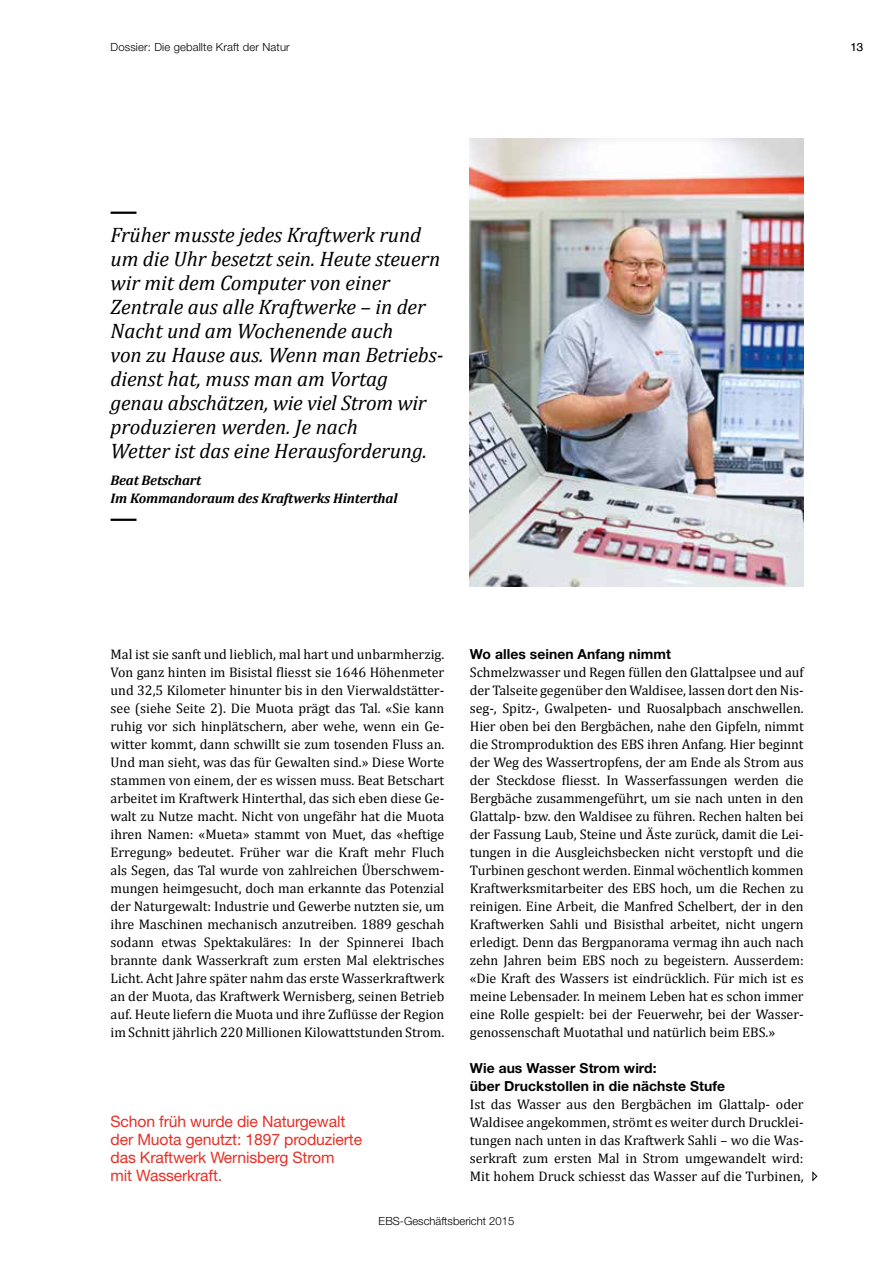
<style>
.page{position:relative;width:893px;height:1263px;background:#fff}
.page>*{position:absolute;margin:0;border:0;box-sizing:border-box;transform-origin:0 0}
.t1{font:italic 21px/24px "Cambria";letter-spacing:-.005em;color:#000}
.t2{font:15.75px/18px "Helvetica Neue LT Pro";letter-spacing:-.01em;color:#e63027}
.t3{font:13.95px/18px "Cambria";color:#000;text-align:justify}
.t4{font:italic 700 13.95px/18px "Cambria";letter-spacing:-.01em;color:#000}
.t5{font:700 13.8px/18px "Helvetica Neue LT Pro";letter-spacing:.005em;color:#000}
.t6{font:300 11.25px "Helvetica Neue LT Pro";letter-spacing:.01em;color:#000}
</style>
<div class="page">
<img style="left:470px;top:139px;width:334px;height:448px">
<hr style="left:111px;top:212px;width:25px;height:2px;background:#000">
<hr style="left:111px;top:519px;width:25px;height:2px;background:#000">
<svg style="left:812px;top:1171px;width:5px;height:10px"></svg>
<p class="t6" style="left:111px;top:40px;width:181px">Dossier: Die geballte Kraft der Natur</p>
<p class="t6" style="left:850px;top:40px;width:14px">13</p>
<p class="t1" style="left:111px;top:223px;width:334px">Früher musste jedes Kraftwerk rund um die Uhr besetzt sein. Heute steuern wir mit dem Computer von einer Zentrale aus alle Kraftwerke – in der Nacht und am Wochenende auch<br>von zu Hause aus. Wenn man Betriebs&shy;dienst hat, muss man am Vortag genau abschätzen, wie viel Strom wir produzieren werden. Je nach<br>Wetter ist das eine Herausforderung.</p>
<p class="t4" style="left:111px;top:471px;width:288px">Beat Betschart<br>Im Kommandoraum des Kraftwerks Hinterthal</p>
<p class="t3" style="left:111px;top:645px;width:335px">Mal ist sie sanft und lieblich, mal hart und unbarmherzig.<br>Von ganz hinten im Bisistal fliesst sie 1646 Höhenmeter und 32,5 Kilometer hinunter bis in den Vierwaldstätter&shy;see (siehe Seite 2). Die Muota prägt das Tal. «Sie kann ruhig vor sich hinplätschern, aber wehe, wenn ein Ge&shy;witter kommt, dann schwillt sie zum tosenden Fluss an.<br>Und man sieht, was das für Gewalten sind.» Diese Worte stammen von einem, der es wissen muss. Beat Betschart arbeitet im Kraftwerk Hinterthal, das sich eben diese Ge&shy;walt zu Nutze macht. Nicht von ungefähr hat die Muota ihren Namen: «Mueta» stammt von Muet, das «heftige Erregung» bedeutet. Früher war die Kraft mehr Fluch als Segen, das Tal wurde von zahlreichen Überschwem&shy;mungen heimgesucht, doch man erkannte das Potenzial der Naturgewalt: Industrie und Gewerbe nutzten sie, um ihre Maschinen mechanisch anzutreiben. 1889 geschah sodann etwas Spektakuläres: In der Spinnerei Ibach brannte dank Wasserkraft zum ersten Mal elektrisches Licht. Acht Jahre später nahm das erste Wasserkraftwerk an der Muota, das Kraftwerk Wernisberg, seinen Betrieb auf. Heute liefern die Muota und ihre Zuflüsse der Region im Schnitt jährlich 220 Millionen Kilowattstunden Strom.</p>
<p class="t5" style="left:470px;top:644px;width:203px">Wo alles seinen Anfang nimmt</p>
<p class="t3" style="left:470px;top:663px;width:335px">Schmelzwasser und Regen füllen den Glattalpsee und auf der Talseite gegenüber den Waldisee, lassen dort den Nis&shy;seg-, Spitz-, Gwalpeten- und Ruosalpbach anschwellen.<br>Hier oben bei den Bergbächen, nahe den Gipfeln, nimmt die Stromproduktion des EBS ihren Anfang. Hier beginnt der Weg des Wassertropfens, der am Ende als Strom aus der Steckdose fliesst. In Wasserfassungen werden die Bergbäche zusammengeführt, um sie nach unten in den Glattalp- bzw. den Waldisee zu führen. Rechen halten bei der Fassung Laub, Steine und Äste zurück, damit die Lei&shy;tungen in die Ausgleichsbecken nicht verstopft und die Turbinen geschont werden. Einmal wöchentlich kommen Kraftwerksmitarbeiter des EBS hoch, um die Rechen zu reinigen. Eine Arbeit, die Manfred Schelbert, der in den Kraftwerken Sahli und Bisisthal arbeitet, nicht ungern erledigt. Denn das Bergpanorama vermag ihn auch nach zehn Jahren beim EBS noch zu begeistern. Ausserdem: «Die Kraft des Wassers ist eindrücklich. Für mich ist es meine Lebensader. In meinem Leben hat es schon immer eine Rolle gespielt: bei der Feuerwehr, bei der Wasser&shy;genossenschaft Muotathal und natürlich beim EBS.»</p>
<p class="t5" style="left:470px;top:1058px;width:257px">Wie aus Wasser Strom wird:<br>über Druckstollen in die nächste Stufe</p>
<p class="t3" style="left:470px;top:1095px;width:335px">Ist das Wasser aus den Bergbächen im Glattalp- oder Waldisee angekommen, strömt es weiter durch Drucklei&shy;tungen nach unten in das Kraftwerk Sahli – wo die Was&shy;serkraft zum ersten Mal in Strom umgewandelt wird:<br>Mit hohem Druck schiesst das Wasser auf die Turbinen,</p>
<p class="t2" style="left:111px;top:1112px;width:253px">Schon früh wurde die Naturgewalt der Muota genutzt: 1897 produzierte das Kraftwerk Wernisberg Strom<br>mit Wasserkraft.</p>
<p class="t6" style="left:379px;top:1214px;width:137px">EBS-Geschäftsbericht 2015</p>
</div>
